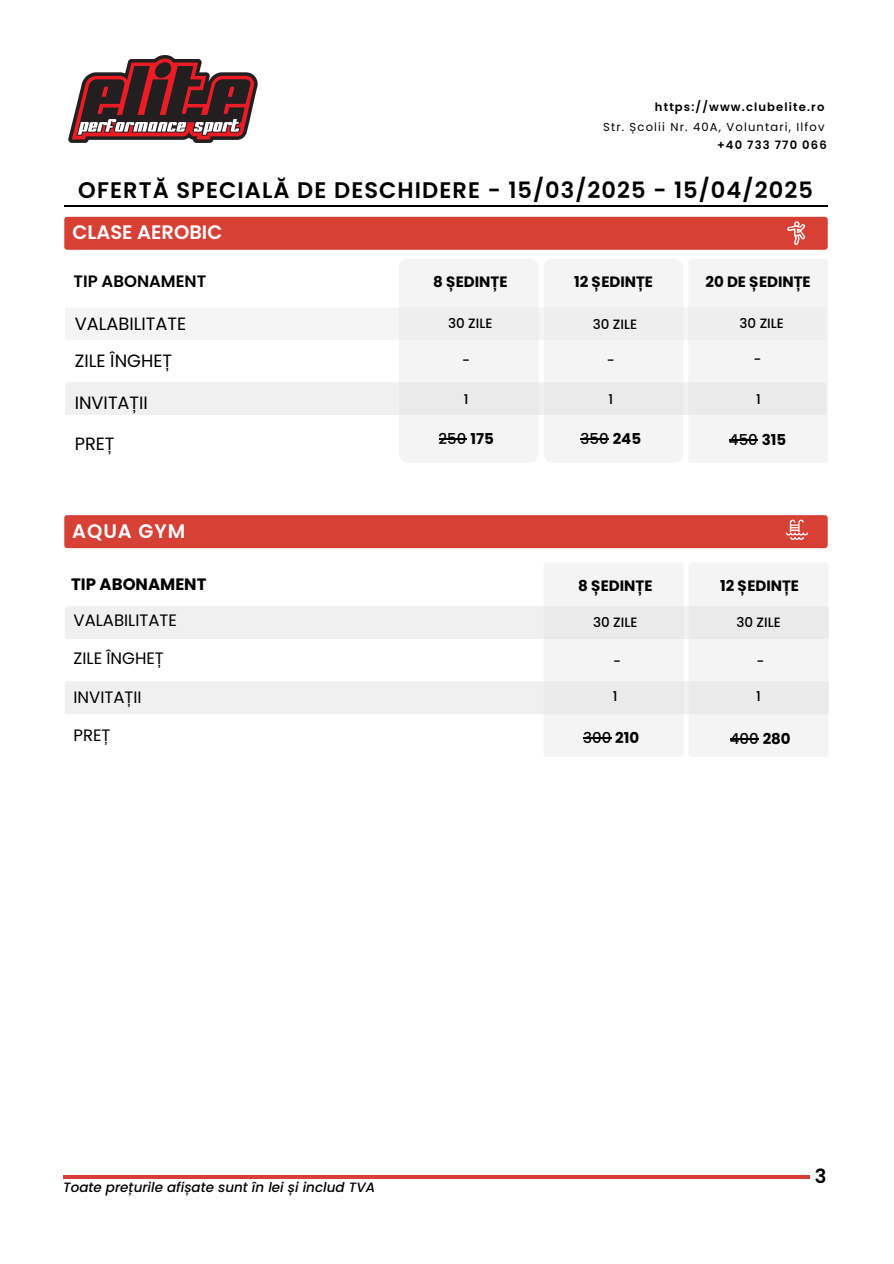
<style>
.page{position:relative;width:894px;height:1264px;background:#fff}
.page>*{position:absolute;margin:0;border:0;box-sizing:border-box;transform-origin:0 0}
.t1{font:600 22.5px "Poppins";letter-spacing:.05em;color:#000}
.t2{font:600 19.5px "Poppins";color:#fff}
.t3{font:600 19.5px "Poppins";color:#000}
.t4{font:17.85px/37.2px "Poppins";color:#000}
.t5{font:16.5px "Poppins";color:#000}
.t6{font:600 16.5px "Poppins";color:#000}
.t7{font:700 16.5px "Poppins";color:#000}
.t8{font:700 15px "Poppins";color:#000}
.t9{font:500 15px "Poppins";color:#000}
.t10{font:italic 500 13.5px "Poppins";color:#000}
.t11{font:500 13.5px "Poppins";color:#000}
.t12{font:11.55px/19.4px "Poppins";letter-spacing:.1em;color:#000;text-align:right}
.t13{font:600 11.55px "Poppins";letter-spacing:.1em;color:#000}
.s1{font-weight:600}
.s2{font-weight:700}
</style>
<div class="page">
<hr style="left:63px;top:1175px;width:746px;height:3px;background:#d74035">
<div style="left:64px;top:217px;width:763px;height:33px;background:#d74035;border-radius:3px"></div>
<div style="left:64px;top:515px;width:763px;height:33px;background:#d74035;border-radius:3px"></div>
<svg style="left:785px;top:519px;width:22px;height:21px"></svg>
<svg style="left:787px;top:221px;width:18px;height:24px"></svg>
<div style="left:65px;top:307px;width:761px;height:33px;background:#f0f0f0;border-radius:3px"></div>
<div style="left:65px;top:382px;width:761px;height:33px;background:#f0f0f0;border-radius:3px"></div>
<div style="left:688px;top:259px;width:139px;height:203px;background:#f4f4f4;border-radius:3px"></div>
<div style="left:65px;top:606px;width:763px;height:33px;background:#f0f0f0;border-radius:3px"></div>
<div style="left:65px;top:681px;width:763px;height:33px;background:#f0f0f0;border-radius:3px"></div>
<div style="left:688px;top:562px;width:140px;height:195px;background:#f4f4f4;border-radius:3px"></div>
<div style="left:543px;top:562px;width:140px;height:195px;background:#f4f4f4;border-radius:3px"></div>
<hr style="left:65px;top:205px;width:762px;height:1px;background:#000">
<svg style="left:68px;top:55px;width:189px;height:88px"></svg>
<svg style="left:729px;top:439px;width:28px;height:1px"></svg>
<svg style="left:583px;top:737px;width:28px;height:1px"></svg>
<svg style="left:730px;top:738px;width:28px;height:1px"></svg>
<svg style="left:400px;top:259px;width:283px;height:203px"></svg>
<p class="t12" style="left:603px;top:97px;width:223px"><span class="s1">https://www.clubelite.ro<br></span>Str. Școlii Nr. 40A, Voluntari, Ilfov</p>
<p class="t13" style="left:716px;top:137px;width:111px">+40 733 770 066</p>
<h1 class="t1" style="left:78px;top:174px;width:736px">OFERTĂ SPECIALĂ DE DESCHIDERE - 15/03/2025 - 15/04/2025</h1>
<h6 class="t2" style="left:72px;top:219px;width:151px">CLASE AEROBIC</h6>
<h4 class="t6" style="left:74px;top:269px;width:134px">TIP ABONAMENT</h4>
<h2 class="t4" style="left:75px;top:305px;width:113px">VALABILITATE<br>ZILE ÎNGHEȚ</h2>
<h2 class="t4" style="left:75px;top:384px;width:75px">INVITAȚII</h2>
<h4 class="t4" style="left:75px;top:425px;width:41px">PREȚ</h4>
<p class="t2" style="left:72px;top:518px;width:115px">AQUA GYM</p>
<h5 class="t7" style="left:71px;top:572px;width:137px">TIP ABONAMENT</h5>
<p class="t5" style="left:74px;top:608px;width:105px">VALABILITATE</p>
<p class="t5" style="left:74px;top:647px;width:92px">ZILE ÎNGHEȚ</p>
<p class="t5" style="left:74px;top:685px;width:69px">INVITAȚII</p>
<p class="t5" style="left:74px;top:723px;width:38px">PREȚ</p>
<p class="t8" style="left:433px;top:271px;width:76px">8 ȘEDINȚE</p>
<p class="t8" style="left:574px;top:271px;width:80px">12 ȘEDINȚE</p>
<h6 class="t8" style="left:705px;top:271px;width:107px">20 DE ȘEDINȚE</h6>
<p class="t11" style="left:448px;top:314px;width:46px">30 ZILE</p>
<h4 class="t11" style="left:592px;top:314px;width:46px">30 ZILE</h4>
<p class="t11" style="left:606px;top:351px;width:9px">-</p>
<p class="t11" style="left:608px;top:390px;width:6px">1</p>
<h6 class="t11" style="left:756px;top:390px;width:6px">1</h6>
<h4 class="t9" style="left:580px;top:428px;width:62px">350 <span class="s2">245</span></h4>
<p class="t9" style="left:728px;top:429px;width:59px">450 <span class="s2">315</span></p>
<p class="t11" style="left:739px;top:314px;width:46px">30 ZILE</p>
<h6 class="t11" style="left:753px;top:349px;width:9px">-</h6>
<h4 class="t11" style="left:462px;top:351px;width:9px">-</h4>
<p class="t11" style="left:463px;top:389px;width:6px">1</p>
<p class="t9" style="left:438px;top:428px;width:57px">250 <span class="s2">175</span></p>
<p class="t8" style="left:578px;top:575px;width:76px">8 ȘEDINȚE</p>
<p class="t8" style="left:720px;top:575px;width:80px">12 ȘEDINȚE</p>
<h6 class="t11" style="left:593px;top:613px;width:46px">30 ZILE</h6>
<h4 class="t11" style="left:736px;top:613px;width:46px">30 ZILE</h4>
<h3 class="t11" style="left:612px;top:652px;width:9px">-</h3>
<h2 class="t11" style="left:612px;top:687px;width:6px">1</h2>
<h4 class="t11" style="left:756px;top:687px;width:6px">1</h4>
<p class="t9" style="left:583px;top:727px;width:58px">300 <span class="s2">210</span></p>
<p class="t9" style="left:729px;top:728px;width:62px">400 <span class="s2">280</span></p>
<p class="t11" style="left:756px;top:652px;width:9px">-</p>
<p class="t10" style="left:63px;top:1177px;width:313px">Toate prețurile afișate sunt în lei și includ TVA</p>
<p class="t3" style="left:814px;top:1162px;width:13px">3</p>
</div>
